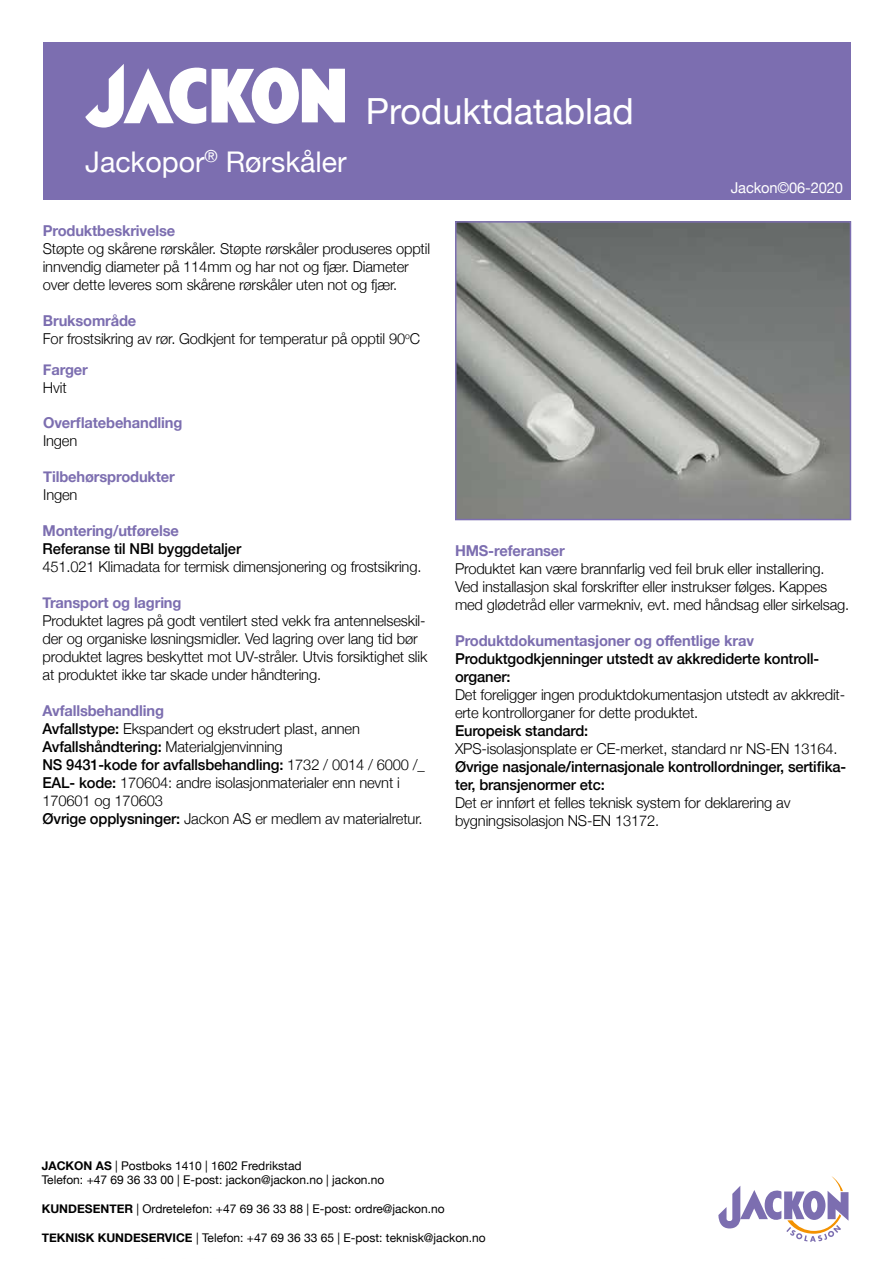
<style>
.page{position:relative;width:893px;height:1263px;background:#fff}
.page>*{position:absolute;margin:0;border:0;box-sizing:border-box;transform-origin:0 0}
.t1{font:36px "Helvetica Neue";color:#fff}
.t2{font:28.5px "Helvetica Neue";color:#fff}
.t3{font:300 15px/18px "Helvetica Neue";letter-spacing:-.01em;color:#000}
.t4{font:500 15px/18px "Helvetica Neue";letter-spacing:-.01em;color:#000}
.t5{font:700 15px "Helvetica Neue";letter-spacing:-.01em;color:#7c6eb0}
.t6{font:15px "Helvetica Neue";letter-spacing:-.01em;color:#fff}
.t7{font:12px/14.4px "Helvetica Neue";color:#000}
.s1{font-weight:700;color:#7c6eb0}
.s2{font-weight:500}
.s3{font-weight:700}
</style>
<div class="page">
<img style="left:458px;top:224px;width:390px;height:293px">
<div style="left:455px;top:221px;width:396px;height:299px;border:2px solid #7c6eb0"></div>
<svg style="left:718px;top:1176px;width:130px;height:66px"></svg>
<div style="left:43px;top:43px;width:808px;height:157px;background:#7c6eb0"></div>
<svg style="left:85px;top:64px;width:121px;height:64px"></svg>
<svg style="left:212px;top:68px;width:133px;height:56px"></svg>
<h2 class="t2" style="left:85px;top:141px;width:263px">Jackopor<sup>®</sup> Rørskåler</h2>
<h1 class="t1" style="left:366px;top:85px;width:270px">Produktdatablad</h1>
<p class="t5" style="left:43px;top:219px;width:134px">Produktbeskrivelse</p>
<p class="t3" style="left:43px;top:238px;width:389px">Støpte og skårene rørskåler. Støpte rørskåler produseres opptil innvendig diameter på 114mm og har not og fjær. Diameter over dette leveres som skårene rørskåler uten not og fjær.</p>
<p class="t3" style="left:43px;top:310px;width:379px"><span class="s1">Bruksområde<br></span>For frostsikring av rør. Godkjent for temperatur på opptil 90<sup>o</sup>C</p>
<p class="t5" style="left:43px;top:357px;width:46px">Farger</p>
<p class="t3" style="left:43px;top:377px;width:25px">Hvit</p>
<p class="t5" style="left:43px;top:411px;width:141px">Overflatebehandling</p>
<p class="t3" style="left:43px;top:431px;width:36px">Ingen</p>
<p class="t5" style="left:43px;top:465px;width:133px">Tilbehørsprodukter</p>
<p class="t3" style="left:43px;top:485px;width:36px">Ingen</p>
<p class="t6" style="left:731px;top:177px;width:114px">Jackon©06-2020</p>
<p class="t5" style="left:43px;top:519px;width:138px">Montering/utførelse</p>
<p class="t4" style="left:43px;top:539px;width:200px">Referanse til NBI byggdetaljer</p>
<p class="t3" style="left:43px;top:557px;width:380px">451.021 Klimadata for termisk dimensjonering og frostsikring.</p>
<p class="t5" style="left:43px;top:591px;width:141px">Transport og lagring</p>
<p class="t3" style="left:43px;top:611px;width:386px">Produktet lagres på godt ventilert sted vekk fra antennelseskil&shy;der og organiske løsningsmidler. Ved lagring over lang tid bør produktet lagres beskyttet mot UV-stråler. Utvis forsiktighet slik at produktet ikke tar skade under håndtering.</p>
<p class="t3" style="left:43px;top:701px;width:384px"><span class="s1">Avfallsbehandling<br></span><span class="s2">Avfallstype:</span> Ekspandert og ekstrudert plast, annen <span class="s2">Avfallshåndtering:</span> Materialgjenvinning<br><span class="s2">NS 9431-kode for avfallsbehandling:</span> 1732 / 0014 / 6000 /_ <span class="s2">EAL- kode:</span> 170604: andre isolasjonmaterialer enn nevnt i 170601 og 170603<br><span class="s2">Øvrige opplysninger:</span> Jackon AS er medlem av materialretur.</p>
<p class="t5" style="left:455px;top:539px;width:111px">HMS-referanser</p>
<p class="t3" style="left:455px;top:559px;width:396px">Produktet kan være brannfarlig ved feil bruk eller installering.<br>Ved installasjon skal forskrifter eller instrukser følges. Kappes med glødetråd eller varmekniv, evt. med håndsag eller sirkelsag.</p>
<p class="t5" style="left:455px;top:629px;width:300px">Produktdokumentasjoner og offentlige krav</p>
<p class="t4" style="left:455px;top:648px;width:366px">Produktgodkjenninger utstedt av akkrediderte kontroll&shy;organer:</p>
<p class="t3" style="left:455px;top:685px;width:392px">Det foreligger ingen produktdokumentasjon utstedt av akkredit&shy;erte kontrollorganer for dette produktet.</p>
<p class="t4" style="left:455px;top:720px;width:135px">Europeisk standard:</p>
<p class="t3" style="left:455px;top:739px;width:384px">XPS-isolasjonsplate er CE-merket, standard nr NS-EN 13164.</p>
<p class="t4" style="left:455px;top:756px;width:393px">Øvrige nasjonale/internasjonale kontrollordninger, sertifika&shy;ter, bransjenormer etc:</p>
<p class="t3" style="left:455px;top:793px;width:337px">Det er innført et felles teknisk system for deklarering av bygningsisolasjon NS-EN 13172.</p>
<p class="t7" style="left:42px;top:1159px;width:344px"><span class="s3">JACKON AS</span> | Postboks 1410 | 1602 Fredrikstad<br>Telefon: +47 69 36 33 00 | E-post: jackon@jackon.no | jackon.no</p>
<p class="t7" style="left:42px;top:1202px;width:404px"><span class="s3">KUNDESENTER</span> | Ordretelefon: +47 69 36 33 88 | E-post: ordre@jackon.no</p>
<p class="t7" style="left:42px;top:1231px;width:446px"><span class="s3">TEKNISK KUNDESERVICE</span> | Telefon: +47 69 36 33 65 | E-post: teknisk@jackon.no</p>
</div>
